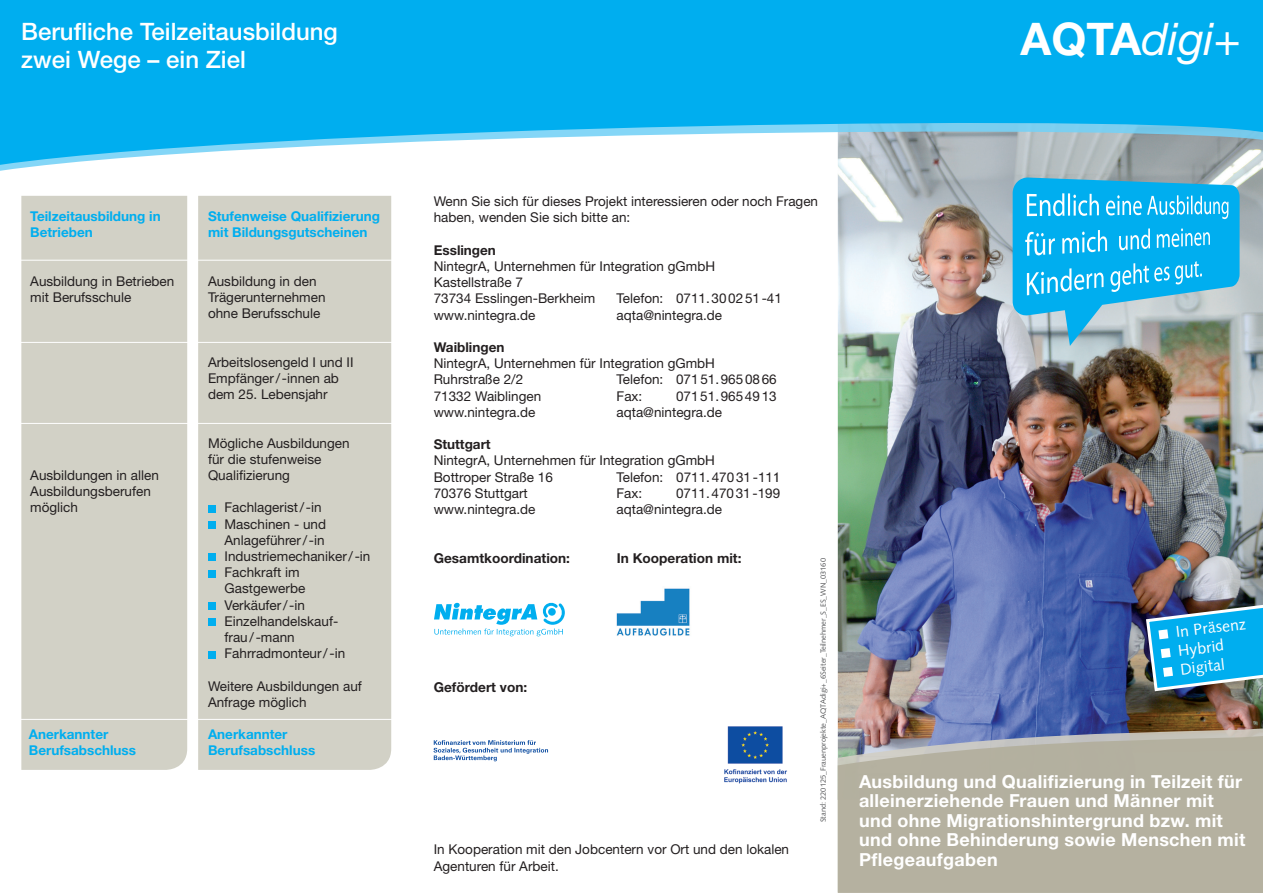
<style>
.page{position:relative;width:1263px;height:893px;background:#fff}
.page>*{position:absolute;margin:0;border:0;box-sizing:border-box;transform-origin:0 0}
.t1{font:italic 45px "Helvetica Neue";color:#fff}
.t2{font:500 24px/28.5px "Helvetica Neue";color:#fff}
.t3{font:700 18px/19.5px "Helvetica Neue";letter-spacing:.015em;color:#fff}
.t4{font:15.75px/18.9px "Syntax";color:#fff}
.t5{font:700 13.65px "Helvetica Neue";color:#231f20}
.t6{font:13.5px/16.2px "Helvetica Neue";color:#231f20}
.t7{font:700 13.5px/16.2px "Helvetica Neue";color:#00aeef}
.t8{font:700 13.5px "Helvetica Neue";color:#231f20}
.t9{font:7.5px "Syntax";color:#57585a}
.s1{font-weight:700;font-style:normal}
.s2{font-family:"Trebuchet MS"}
</style>
<div class="page">
<img style="left:616px;top:588px;width:74px;height:48px">
<img style="left:838px;top:175px;width:425px;height:550px">
<svg style="left:0;top:169px;width:1263px;height:6px"></svg>
<svg style="left:0;top:0;width:1263px;height:169px;fill:#00aeef"></svg>
<div style="left:21px;top:196px;width:166px;height:574px;background:#d2d1c6"></div>
<div style="left:198px;top:196px;width:193px;height:574px;background:#d2d1c6"></div>
<div style="left:208px;top:505px;width:7px;height:7px;background:#00aeef"></div>
<div style="left:208px;top:522px;width:7px;height:7px;background:#00aeef"></div>
<div style="left:208px;top:554px;width:7px;height:7px;background:#00aeef"></div>
<div style="left:208px;top:570px;width:7px;height:7px;background:#00aeef"></div>
<div style="left:208px;top:603px;width:7px;height:7px;background:#00aeef"></div>
<div style="left:208px;top:619px;width:7px;height:7px;background:#00aeef"></div>
<div style="left:208px;top:651px;width:7px;height:7px;background:#00aeef"></div>
<hr style="left:0;top:260px;width:404px;height:1px;background:#fff">
<hr style="left:0;top:342px;width:406px;height:1px;background:#fff">
<hr style="left:4px;top:423px;width:399px;height:1px;background:#fff">
<hr style="left:3px;top:719px;width:406px;height:1px;background:#fff">
<img style="left:838px;top:725px;width:425px;height:7px">
<svg style="left:838px;top:732px;width:425px;height:161px;fill:#b5b1a0"></svg>
<svg style="left:434px;top:602px;width:131px;height:34px"></svg>
<img style="left:433px;top:726px;width:354px;height:58px">
<img style="left:434px;top:740px;width:98px;height:5px">
<img style="left:433px;top:748px;width:105px;height:4px">
<svg style="left:539px;top:748px;width:9px;height:5px"></svg>
<img style="left:434px;top:755px;width:56px;height:5px">
<svg style="left:1013px;top:178px;width:226px;height:168px"></svg>
<img style="left:1144px;top:598px;width:119px;height:95px">
<h2 class="t2" style="left:21px;top:17px;width:318px">Berufliche Teilzeitausbildung zwei Wege – ein Ziel</h2>
<h1 class="t1" style="left:1020px;top:12px;width:222px"><span class="s1">AQTA</span>digi+</h1>
<p class="t7" style="left:30px;top:208px;width:132px">Teilzeitausbildung in<br>Betrieben</p>
<p class="t6" style="left:30px;top:272px;width:146px">Ausbildung in Betrieben mit Berufsschule</p>
<p class="t6" style="left:30px;top:467px;width:130px">Ausbildungen in allen<br>Ausbildungsberufen möglich</p>
<p class="t7" style="left:208px;top:208px;width:173px">Stufenweise Qualifizierung mit Bildungsgutscheinen</p>
<p class="t6" style="left:208px;top:272px;width:119px">Ausbildung in den<br>Trägerunternehmen ohne Berufsschule</p>
<p class="t6" style="left:208px;top:353px;width:147px">Arbeitslosengeld I und II<br>Empfänger/-innen ab dem 25. Lebensjahr</p>
<p class="t6" style="left:208px;top:434px;width:143px">Mögliche Ausbildungen für die stufenweise<br>Qualifizierung</p>
<p class="t6" style="left:225px;top:499px;width:147px">Fachlagerist/-in<br>Maschinen - und<br>Anlageführer/-in<br>Industriemechaniker/-in<br>Fachkraft im<br>Gastgewerbe<br>Verkäufer/-in<br>Einzelhandelskauf&shy;frau/-mann<br>Fahrradmonteur/-in</p>
<p class="t6" style="left:208px;top:677px;width:155px">Weitere Ausbildungen auf<br>Anfrage möglich</p>
<p class="t7" style="left:29px;top:726px;width:109px">Anerkannter<br>Berufsabschluss</p>
<p class="t7" style="left:208px;top:726px;width:109px">Anerkannter<br>Berufsabschluss</p>
<p class="t6" style="left:434px;top:193px;width:386px">Wenn Sie sich für dieses Projekt interessieren oder noch Fragen haben, wenden Sie sich bitte an:</p>
<p class="t8" style="left:434px;top:242px;width:64px">Esslingen</p>
<p class="t6" style="left:434px;top:258px;width:283px">NintegrA, Unternehmen für Integration gGmbH<br>Kastellstraße 7<br>73734 Esslingen-Berkheim</p>
<p class="t6" style="left:617px;top:290px;width:167px">Telefon: 0711.300251-41</p>
<p class="t6" style="left:434px;top:306px;width:103px">www.nintegra.de</p>
<p class="t6" style="left:617px;top:306px;width:107px">aqta@nintegra.de</p>
<p class="t8" style="left:434px;top:339px;width:72px">Waiblingen</p>
<p class="t6" style="left:434px;top:355px;width:283px">NintegrA, Unternehmen für Integration gGmbH<br>Ruhrstraße 2/2</p>
<p class="t6" style="left:617px;top:371px;width:162px">Telefon: 07151.9650866</p>
<p class="t6" style="left:434px;top:387px;width:109px">71332 Waiblingen</p>
<p class="t6" style="left:617px;top:387px;width:27px">Fax:</p>
<p class="t6" style="left:676px;top:387px;width:102px">07151.9654913</p>
<p class="t6" style="left:434px;top:404px;width:103px">www.nintegra.de</p>
<p class="t6" style="left:616px;top:404px;width:107px">aqta@nintegra.de</p>
<p class="t8" style="left:434px;top:436px;width:59px">Stuttgart</p>
<p class="t6" style="left:434px;top:452px;width:283px">NintegrA, Unternehmen für Integration gGmbH<br>Bottroper Straße 16<br>70376 Stuttgart<br>www.nintegra.de</p>
<p class="t5" style="left:434px;top:550px;width:138px">Gesamtkoordination:</p>
<p class="t6" style="left:616px;top:469px;width:165px">Telefon: 0711. 470 31 -11<span class="s2">1<br></span>Fax:</p>
<p class="t6" style="left:616px;top:485px;width:165px;text-indent:60px">0711. 470 31 -199 aqta@nintegra.de</p>
<p class="t5" style="left:617px;top:550px;width:126px">In Kooperation mit:</p>
<p class="t5" style="left:434px;top:678px;width:95px">Gefördert von:</p>
<p class="t6" style="left:434px;top:841px;width:357px">In Kooperation mit den Jobcentern vor Ort und den lokalen<br>Agenturen für Arbeit.</p>
<p class="t9" style="left:819px;top:822px;width:266px;rotate:-90deg">Stand: 220125_Frauenprojekte_AQTAdigi+_6Seiter_Teilnehmer_S_ES_WN_03160</p>
<p class="t4" style="left:1174px;top:622px;width:72px;rotate:-7deg">In Präsenz<br>Hybrid<br>Digital</p>
<h3 class="t3" style="left:859px;top:771px;width:388px">Ausbildung und Qualifizierung in Teilzeit für alleinerziehende Frauen und Männer mit und ohne Migrationshintergrund bzw. mit und ohne Behinderung sowie Menschen mit Pflegeaufgaben</h3>
</div>
